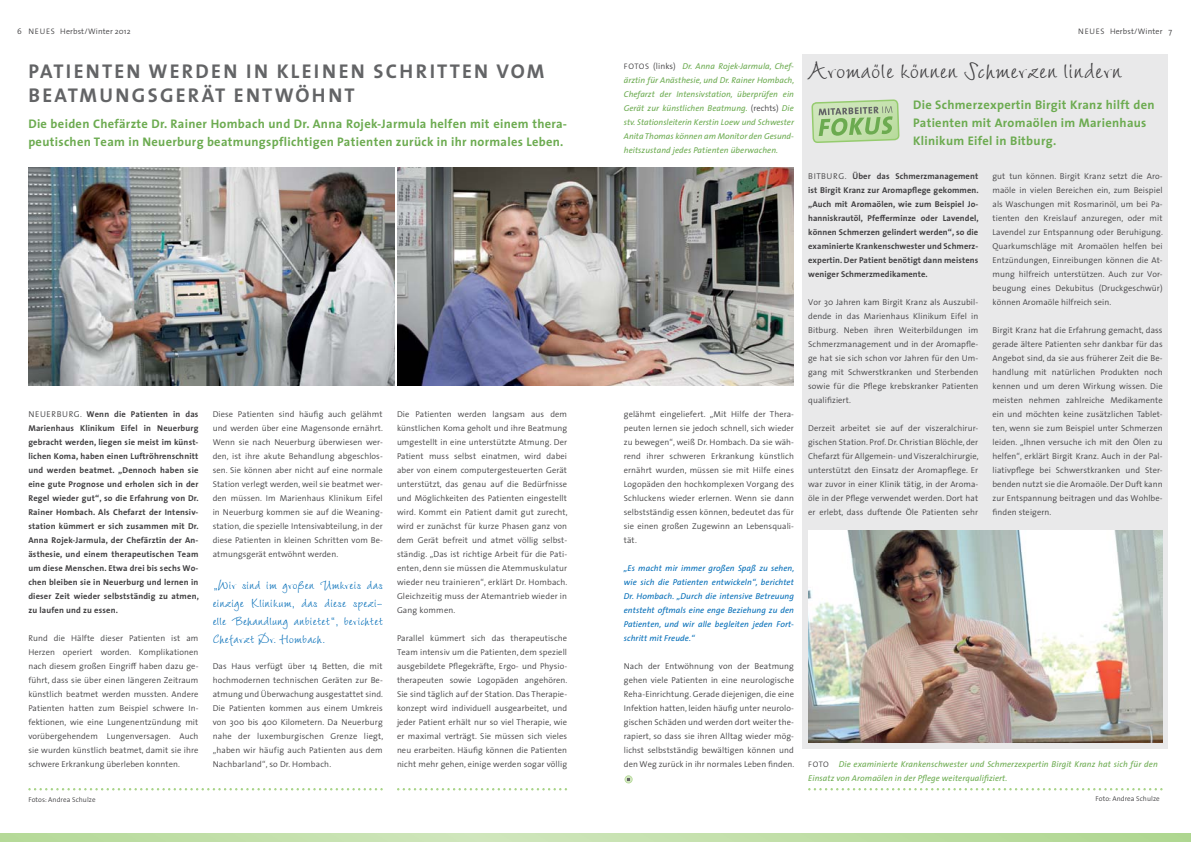
<style>
.page{position:relative;width:1191px;height:842px;background:#fff}
.page>*{position:absolute;margin:0;border:0;box-sizing:border-box;transform-origin:0 0}
.t1{font:28px "LT Wiesbaden Swing";letter-spacing:.025em;color:#414042}
.t2{font:700 20px "The Sans";letter-spacing:.115em;color:#636466}
.t3{font:15px/18px "LT Wiesbaden Swing";letter-spacing:.02em;color:#006cb7;text-align:justify}
.t4{font:700 12.5px/18px "The Sans";letter-spacing:.025em;color:#6cab50}
.t5{font:300 8.5px/14px "The Sans";letter-spacing:.01em;color:#414042;text-align:justify}
.t6{font:700 8.5px/14px "The Sans";letter-spacing:.015em;color:#414042;text-align:justify}
.t7{font:italic 8.5px/14px "The Sans";letter-spacing:.01em;color:#6cab50;text-align:justify}
.t8{font:italic 8.5px/14px "The Sans";letter-spacing:.01em;color:#006cb7;text-align:justify}
.t9{font:300 8px "The Sans";letter-spacing:.015em;color:#414042}
.t10{font:300 7px "The Sans";letter-spacing:.01em;color:#414042}
.s1{font-weight:300}
.s2{font-weight:300;font-style:normal;font-size:8px;color:#414042}
.s3{font-weight:300;font-style:normal;color:#414042}
</style>
<div class="page">
<div style="left:802px;top:54px;width:366px;height:694px;background:#e9e9ea"></div>
<img style="left:808px;top:530px;width:354px;height:213px">
<svg style="left:808px;top:788px;width:354px;height:2px"></svg>
<svg style="left:811px;top:99px;width:88px;height:44px;background:#b0cf9a"></svg>
<svg style="left:624px;top:775px;width:8px;height:8px"></svg>
<svg style="left:625px;top:776px;width:7px;height:7px"></svg>
<svg style="left:0;top:833px;width:1191px;height:9px;background:#c0dea7"></svg>
<img style="left:397px;top:167px;width:397px;height:219px">
<img style="left:28px;top:167px;width:366px;height:219px">
<svg style="left:28px;top:788px;width:355px;height:2px"></svg>
<svg style="left:397px;top:788px;width:170px;height:2px"></svg>
<p class="t9" style="left:28px;top:25px;width:23px">neues</p>
<p class="t9" style="left:60px;top:25px;width:72px">Herbst/Winter 2012</p>
<p class="t9" style="left:17px;top:25px;width:6px">6</p>
<h2 class="t2" style="left:28px;top:54px;width:399px">PATI ENTEN WERDEN IN KLEIN EN SCHRITT</h2>
<h2 class="t2" style="left:462px;top:54px;width:66px">EN VOM</h2>
<h2 class="t2" style="left:29px;top:78px;width:42px">BEATMUN</h2>
<h2 class="t2" style="left:132px;top:78px;width:210px">GSGERÄT ENTWÖHNT</h2>
<h3 class="t4" style="left:28px;top:114px;width:540px">Die beiden Chefärzte Dr. Rainer Hombach und Dr. Anna Rojek-Jarmula helfen mit einem thera&shy;peutischen Team in Neuerburg beatmungspflichtigen Patienten zurück in ihr normales Leben.</h3>
<p class="t6" style="left:28px;top:407px;width:172px"><span class="s1">NEU ER BURG.</span> Wenn die Patienten in das Marienhaus Klinikum Eifel in Neuerburg gebracht werden, liegen sie meist im künst&shy;lichen Koma, haben einen Luftröhrenschnitt und werden beatmet. „Dennoch haben sie eine gute Prognose und erholen sich in der Regel wieder gut“, so die Erfahrung von Dr.<br>Rainer Hombach. Als Chefarzt der Intensiv&shy;station kümmert er sich zusammen mit Dr.<br>Anna Rojek-Jarmula, der Chefärztin der An&shy;ästhesie, und einem therapeutischen Team um diese Menschen. Etwa drei bis sechs Wo&shy;chen bleiben sie in Neuerburg und lernen in dieser Zeit wieder selbstständig zu atmen, zu laufen und zu essen.</p>
<p class="t5" style="left:28px;top:631px;width:172px">Rund die Hälfte dieser Patienten ist am Herzen operiert worden. Komplikationen nach diesem großen Eingriff haben dazu ge&shy;führt, dass sie über einen längeren Zeitraum künstlich beatmet werden mussten. Andere Patienten hatten zum Beispiel schwere In&shy;fektionen, wie eine Lungenentzündung mit vorübergehendem Lungenversagen. Auch sie wurden künstlich beatmet, damit sie ihre schwere Erkrankung überleben konnten.</p>
<p class="t10" style="left:28px;top:794px;width:69px">Fotos: Andrea Schulze</p>
<p class="t5" style="left:213px;top:407px;width:172px">Diese Patienten sind häufig auch gelähmt und werden über eine Magensonde ernährt.<br>Wenn sie nach Neuerburg überwiesen wer&shy;den, ist ihre akute Behandlung abgeschlos&shy;sen. Sie können aber nicht auf eine normale Station verlegt werden, weil sie beatmet wer&shy;den müssen. Im Marienhaus Klinikum Eifel in Neuerburg kommen sie auf die Weaning&shy;station, die spezielle Intensivabteilung, in der diese Patienten in kleinen Schritten vom Be&shy;atmungsgerät entwöhnt werden.</p>
<h3 class="t3" style="left:213px;top:576px;width:172px">„Wir sind im großen Umkreis das einzige Klinikum, das diese spezi&shy;elle Behandlung anbietet“, berichtet Chefarzt Dr. Hombach.</h3>
<p class="t5" style="left:213px;top:659px;width:172px">Das Haus verfügt über 14 Betten, die mit hochmodernen technischen Geräten zur Be&shy;atmung und Überwachung ausgestattet sind.<br>Die Patienten kommen aus einem U mkreis von 300 bis 400 Kilometern. Da Neuerburg nahe der luxemburgischen Grenze liegt, „haben wir häufig auch Patienten aus dem Nachbarland“, so Dr. Hombach.</p>
<p class="t5" style="left:397px;top:407px;width:172px">Die Patienten werden langsam aus dem künstlichen Koma geholt und ihre Beatmung umgestellt in eine unterstützte Atmung. Der Patient muss selbst einatmen, wird dabei aber von einem computergesteuerten Gerät unterstützt, das genau auf die Bedürfnisse und Möglichkeiten des Patienten eingestellt wird. Kommt ein Patient damit gut zurecht, wird er zunächst für kurze Phasen ganz von dem Gerät befreit und atmet völlig selbst&shy;ständig. „Das ist richtige Arbeit für die Pati&shy;enten, denn sie müssen die Atemmuskulatur wieder neu trainieren“, erklärt Dr. Hombach.<br>Gleichzeitig muss der Atemantrieb wieder in Gang kommen.</p>
<p class="t5" style="left:397px;top:631px;width:172px">Parallel kümmert sich das therapeutische Team intensiv um die Patienten, dem speziell ausgebildete Pflegekräfte, Ergo- und Physio&shy;therapeuten sowie Logopäden angehören.<br>Sie sind täglich auf der Station. Das Therapie&shy;konzept wird individuell ausgearbeitet, und jeder Patient erhält nur so viel Therapie, wie er maximal verträgt. Sie müssen sich vieles neu erarbeiten. Häufig können die Patienten nicht mehr gehen, einige werden sogar völlig</p>
<p class="t7" style="left:624px;top:59px;width:172px"><span class="s2">FOTO S</span> <span class="s3">(links)</span> Dr. Anna Rojek-Jarmula, Chef&shy;ärztin für Anästhesie, und Dr. Rainer Hombach, Chefarzt der Intensivstation, überprüfen ein Gerät zur künstlichen Beatmung. <span class="s3">(rechts)</span> Die stv. Stationsleiterin Kerstin Loew und Schwester Anita Thomas können am Monitor den Gesund&shy;heitszustand jedes Patienten überwachen.</p>
<p class="t5" style="left:624px;top:407px;width:172px">gelähmt eingeliefert. „Mit Hilfe der Thera&shy;peuten lernen sie jedoch schnell, sich wieder zu bewegen“, weiß Dr. Hombach. Da sie wäh&shy;rend ihrer schweren Erkrankung künstlich ernährt wurden, müssen sie mit Hilfe eines Logopäden den hochkomplexen Vorgang des Schluckens wieder erlernen. Wenn sie dann selbstständig essen können, bedeutet das für sie einen großen Zugewinn an Lebensquali&shy;tät.</p>
<p class="t8" style="left:624px;top:561px;width:172px">„Es macht mir immer großen Spaß zu sehen, wie sich die Patienten entwickeln“, berichtet Dr. Hombach. „Durch die intensive Betreuung entsteht oftmals eine enge Beziehung zu den Patienten, und wir alle begleiten jeden Fort&shy;schritt mit Freude.“</p>
<p class="t5" style="left:624px;top:659px;width:172px">Nach der Entwöhnung von der Beatmung gehen viele Patienten in eine neurologische Reha-Einrichtung. Gerade diejenigen, die eine Infektion hatten, leiden häufig unter neurolo&shy;gischen Schäden und werden dort weiter the&shy;rapiert, so dass sie ihren Alltag wieder mög&shy;lichst selbstständig bewältigen können und den Weg zurück in ihr normales Leben finden.</p>
<p class="t9" style="left:1078px;top:25px;width:86px">NEU ES Herbst/Winter</p>
<p class="t9" style="left:1168px;top:25px;width:5px">7</p>
<h1 class="t1" style="left:808px;top:51px;width:315px">Aromaöle können Schmerzen lindern</h1>
<h3 class="t4" style="left:913px;top:95px;width:243px">Die Schmerzexpertin Birgit Kranz hilft den<br>Patienten mit Aromaölen im Marienhaus<br>Klinikum Eifel in Bitburg.</h3>
<p class="t6" style="left:808px;top:169px;width:172px;text-indent:18px"><span class="s1">urg .</span> Über das Schmerzmanagement ist Birgit Kranz zur Aromapflege gekommen. „Auch mit Aromaölen, wie zum Beispiel Jo&shy;hanniskrautöl, Pfefferminze oder Lavendel, können Schmerzen gelindert werden“, so die examinierte Krankenschwester und Schmerz&shy;expertin. Der Patient benötigt dann meistens weniger Schmerzmedikamente.</p>
<p class="t5" style="left:808px;top:295px;width:172px">Vor 30 Jahren kam Birgit Kranz als Auszubil&shy;dende in das Marienhaus Klinikum Eifel in Bitburg. Neben ihren Weiterbildungen im Schmerzmanagement und in der Aromapfle&shy;ge hat sie sich schon vor Jahren für den U m&shy;gang mit Schwerstkranken und Sterbenden sowie für die Pflege krebskranker Patienten qualifiziert.</p>
<p class="t5" style="left:808px;top:421px;width:172px">Derzeit arbeitet sie auf der viszeralchirur&shy;gischen Station. Prof. Dr. Christian Blöchle, der Chefarzt für Allgemein- und Viszeralchirurgie, unterstützt den Einsatz der Aromapflege. Er war zuvor in einer Klinik tätig, in der Aroma&shy;öle in der Pflege verwendet werden. Dort hat er erlebt, dass duftende Öle Patienten sehr</p>
<p class="t5" style="left:808px;top:169px;width:6px">bitb</p>
<p class="t5" style="left:992px;top:169px;width:172px">gut tun können. Birgit Kranz setzt die Aro&shy;maöle in vielen Bereichen ein, zum Beispiel als Waschungen mit Rosmarinöl, um bei Pa&shy;tienten den Kreislauf anzuregen, oder mit Lavendel zur Entspannung oder Beruhigung.<br>Quarkumschläge mit Aromaölen helfen bei Entzündungen, Einreibungen können die At&shy;mung hilfreich unterstützen. Auch zur Vor&shy;beugung eines Dekubitus (Druckgeschwür) können Aromaöle hilfreich sein.</p>
<p class="t5" style="left:992px;top:323px;width:172px">Birgit Kranz hat die Erfahrung gemacht, dass gerade ältere Patienten sehr dankbar für das Angebot sind, da sie aus früherer Zeit die Be&shy;handlung mit natürlichen Produkten noch kennen und um deren Wirkung wissen. Die meisten nehmen zahlreiche Medikamente ein und möchten keine zusätzlichen Tablet&shy;ten, wenn sie zum Beispiel unter Schmerzen leiden. „Ihnen versuche ich mit den Ölen zu helfen“, erklärt Birgit Kranz. Auch in der Pal&shy;liativpflege bei Schwerstkranken und Ster&shy;benden nutzt sie die Aromaöle. Der Duft kann zur Entspannung beitragen und das Wohlbe&shy;finden steigern.</p>
<p class="t7" style="left:808px;top:757px;width:351px;text-indent:31px">Die examinierte Krankenschwester und Schmerzexpertin Birgit Kranz hat sich für den<br>Einsatz von Aromaölen in der Pflege weiterqualifiziert.</p>
<p class="t9" style="left:808px;top:757px;width:21px">FOTO</p>
<p class="t10" style="left:1095px;top:793px;width:66px">Foto: Andrea Schulze</p>
</div>
